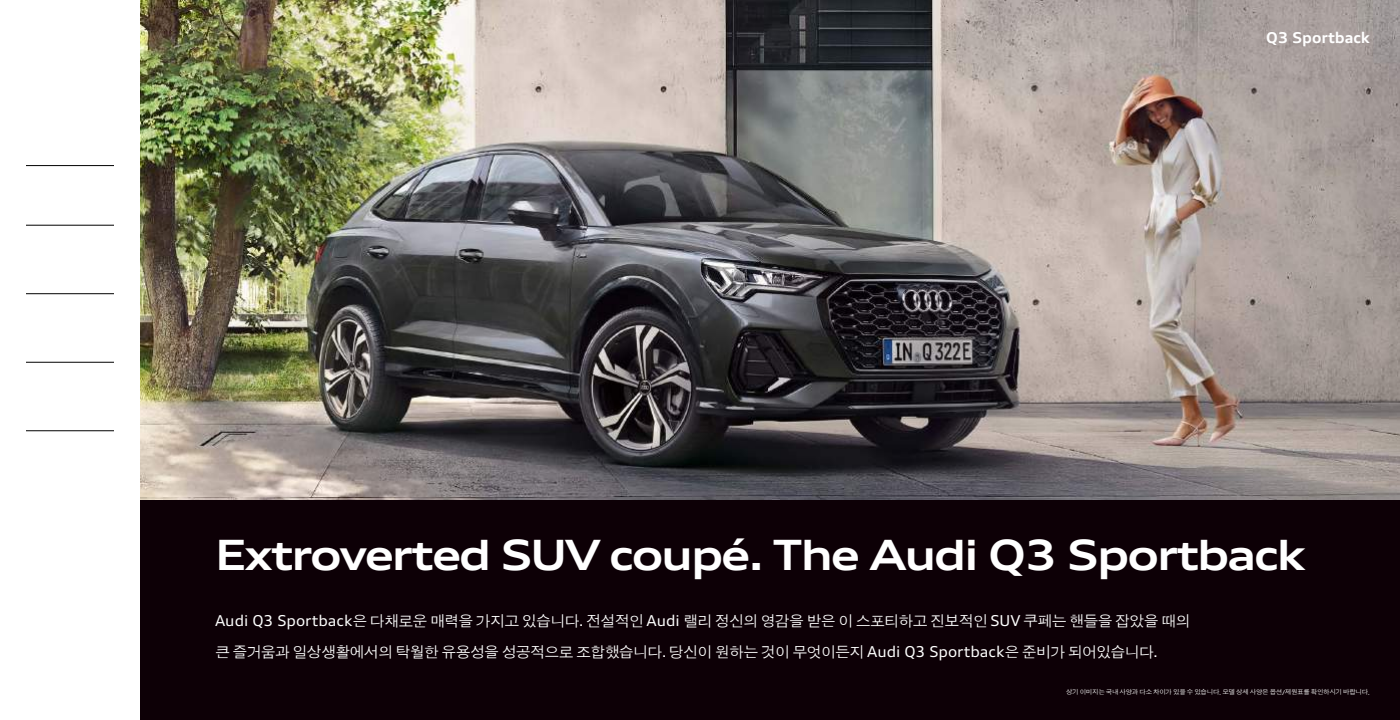
<style>
.page{position:relative;width:1400px;height:720px;background:#fff}
.page>*{position:absolute;margin:0;border:0;box-sizing:border-box;transform-origin:0 0}
.t1{font:700 expanded 42px "Audi Type";letter-spacing:-.05em;color:#fff;scale:.95 1}
.t2{font:15px/31px "Audi Type KR";letter-spacing:-.05em;color:#fff}
.t3{font:700 expanded 15px "Audi Type";color:#fff}
.t4{font:6.5px "Audi Type KR";letter-spacing:-.05em;color:#fff}
.s1{font-family:"Audi Type";font-stretch:expanded}
</style>
<div class="page">
<hr style="left:26px;top:225px;width:88px;height:1px;background:#000">
<hr style="left:26px;top:293px;width:88px;height:1px;background:#000">
<hr style="left:26px;top:362px;width:88px;height:1px;background:#000">
<hr style="left:26px;top:431px;width:88px;height:1px;background:#000">
<hr style="left:26px;top:165px;width:88px;height:1px;background:#000">
<div style="left:140px;top:0;width:1260px;height:720px;background:#0d0006"></div>
<img style="left:140px;top:0;width:1260px;height:500px">
<p class="t3" style="left:1266px;top:28px;width:105px">Q3 Sportback</p>
<h1 class="t1" style="left:215px;top:529px;width:1149px">Extroverted SUV coupé. The Audi Q3 Sportback</h1>
<p class="t2" style="left:215px;top:605px;width:977px"><span class="s1">Audi Q3 Sportback</span>은 다채로운 매력을 가지고 있습니다<span class="s1">.</span> 전설적인 <span class="s1">Audi</span> 랠리 정신의 영감을 받은 이 스포티하고 진보적인 <span class="s1">SUV</span> 쿠페는 핸들을 잡았을 때의 큰 즐거움과 일상생활에서의 탁월한 유용성을 성공적으로 조합했습니다<span class="s1">.</span> 당신이 원하는 것이 무엇이든지 <span class="s1">Audi Q3 Sportback</span>은 준비가 되어있습니다<span class="s1">.</span></p>
<p class="t4" style="left:1066px;top:688px;width:305px">상기 이미지는 국내 사양과 다소 차이가 있을 수 있습니다<span class="s1">.</span> 모델 상세 사양은 옵션<span class="s1">/</span>제원표를 확인하시기 바랍니다<span class="s1">.</span></p>
</div>
